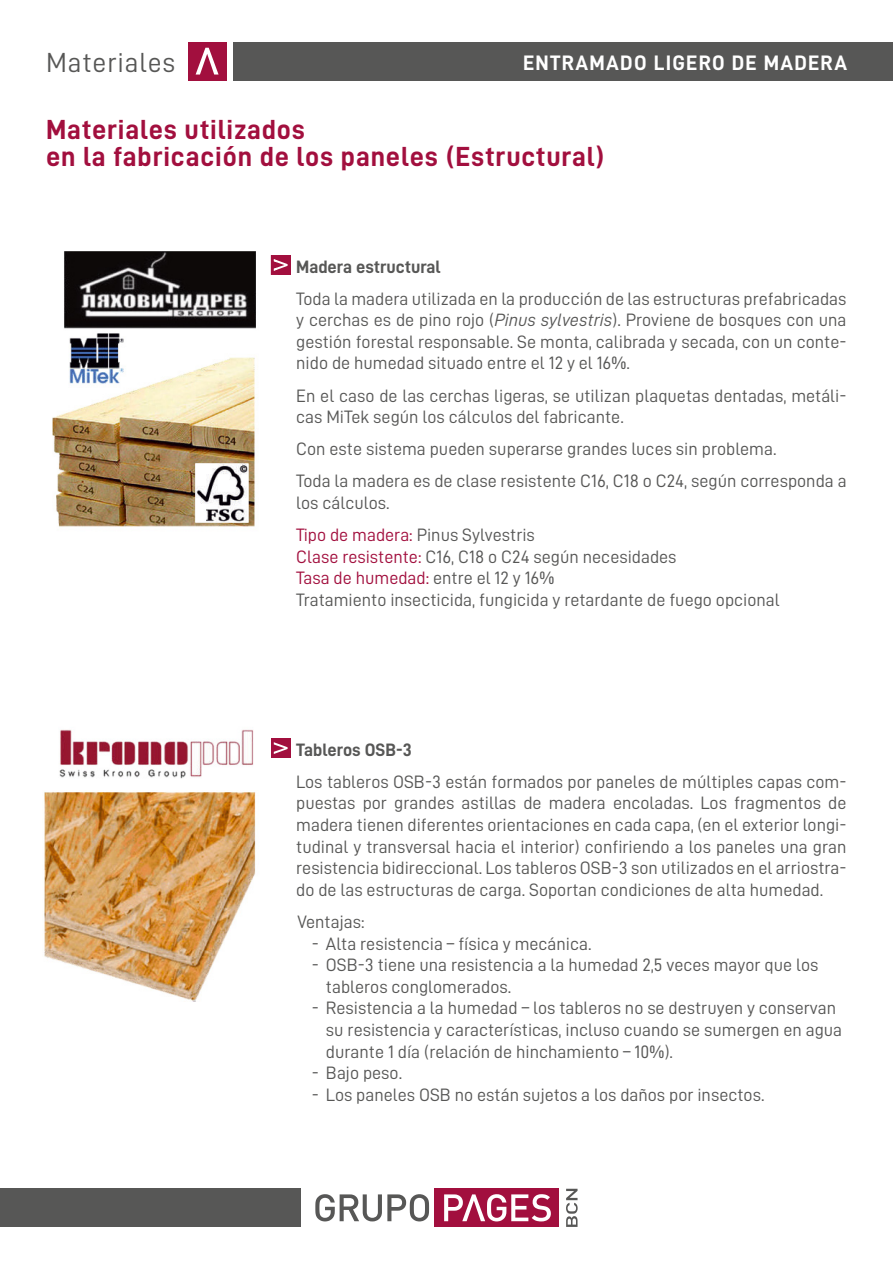
<style>
.page{position:relative;width:893px;height:1263px;background:#fff}
.page>*{position:absolute;margin:0;border:0;box-sizing:border-box;transform-origin:0 0}
.t1{font:27.75px/27px "D DIN Bold";letter-spacing:.03em;color:#a20f3e}
.t2{font:27.75px "D DIN";letter-spacing:.03em;color:#575756}
.t3{font:21px "D DIN Bold";letter-spacing:.06em;color:#fff}
.t4{font:18px/21.6px "D DIN";color:#575756}
.t5{font:18px "D DIN Bold";color:#575756}
.s1{font-family:"D DIN Italic"}
.s2{color:#a20f3e}
</style>
<div class="page">
<div style="left:188px;top:42px;width:38px;height:38px;background:#a20f3e"></div>
<svg style="left:196px;top:48px;width:23px;height:27px"></svg>
<div style="left:271px;top:255px;width:20px;height:20px;background:#a20f3e"></div>
<div style="left:234px;top:42px;width:659px;height:38px;background:#575756"></div>
<div style="left:434px;top:1189px;width:125px;height:38px;background:#a20f3e"></div>
<svg style="left:315px;top:1194px;width:114px;height:27px"></svg>
<svg style="left:444px;top:1194px;width:107px;height:27px"></svg>
<svg style="left:566px;top:1189px;width:12px;height:38px"></svg>
<div style="left:0;top:1189px;width:301px;height:38px;background:#575756"></div>
<div style="left:271px;top:738px;width:20px;height:20px;background:#a20f3e"></div>
<svg style="left:274px;top:742px;width:14px;height:12px"></svg>
<img style="left:52px;top:251px;width:219px;height:276px">
<svg style="left:274px;top:259px;width:14px;height:12px"></svg>
<img style="left:195px;top:463px;width:54px;height:60px">
<img style="left:44px;top:729px;width:212px;height:272px">
<h1 class="t2" style="left:46px;top:52px;width:131px">Materiales</h1>
<p class="t3" style="left:523px;top:55px;width:326px">ENTRAMADO LIGERO DE MADERA</p>
<h1 class="t1" style="left:46px;top:119px;width:560px">Materiales utilizados<br>en la fabricación de los paneles (Estructural)</h1>
<p class="t5" style="left:296px;top:260px;width:146px">Madera estructural</p>
<p class="t4" style="left:296px;top:289px;width:552px;text-align:justify">Toda la madera utilizada en la producción de las estructuras prefabricadas y cerchas es de pino rojo (<span class="s1">Pinus sylvestris</span>). Proviene de bosques con una gestión forestal responsable. Se monta, calibrada y secada, con un conte&shy;nido de humedad situado entre el 12 y el 16%.</p>
<p class="t4" style="left:296px;top:386px;width:552px">En el caso de las cerchas ligeras, se utilizan plaquetas dentadas, metáli&shy;cas MiTek según los cálculos del fabricante.</p>
<p class="t4" style="left:296px;top:434px;width:552px;line-height:32.1px">Con este sistema pueden superarse grandes luces sin problema.<br>Toda la madera es de clase resistente C16, C18 o C24, según corresponda a</p>
<p class="t4" style="left:296px;top:488px;width:240px;line-height:32.1px">los cálculos.<br><span class="s2">Tipo de madera:</span> Pinus Sylvestris</p>
<p class="t4" style="left:296px;top:547px;width:485px"><span class="s2">Clase resistente:</span> C16, C18 o C24 según necesidades<br><span class="s2">Tasa de humedad:</span> entre el 12 y 16%<br>Tratamiento insecticida, fungicida y retardante de fuego opcional</p>
<p class="t5" style="left:296px;top:743px;width:117px">Tableros OSB-3</p>
<p class="t4" style="left:296px;top:772px;width:552px;text-align:justify">Los tableros OSB-3 están formados por paneles de múltiples capas com&shy;puestas por grandes astillas de madera encoladas. Los fragmentos de madera tienen diferentes orientaciones en cada capa, (en el exterior longi&shy;tudinal y transversal hacia el interior) confiriendo a los paneles una gran resistencia bidireccional. Los tableros OSB-3 son utilizados en el arriostra&shy;do de las estructuras de carga. Soportan condiciones de alta humedad.</p>
<p class="t4" style="left:297px;top:912px;width:69px">Ventajas:</p>
<p class="t4" style="left:312px;top:934px;width:281px">- Alta resistencia – física y mecánica.</p>
<p class="t4" style="left:326px;top:955px;width:494px;text-indent:-14px">- OSB-3 tiene una resistencia a la humedad 2,5 veces mayor que los tableros conglomerados.</p>
<p class="t4" style="left:326px;top:999px;width:518px;text-indent:-14px">- Resistencia a la humedad – los tableros no se destruyen y conservan su resistencia y características, incluso cuando se sumergen en agua durante 1 día (relación de hinchamiento – 10%).</p>
<p class="t4" style="left:312px;top:1063px;width:92px">- Bajo peso.</p>
<p class="t4" style="left:312px;top:1085px;width:454px">- Los paneles OSB no están sujetos a los daños por insectos.</p>
</div>
